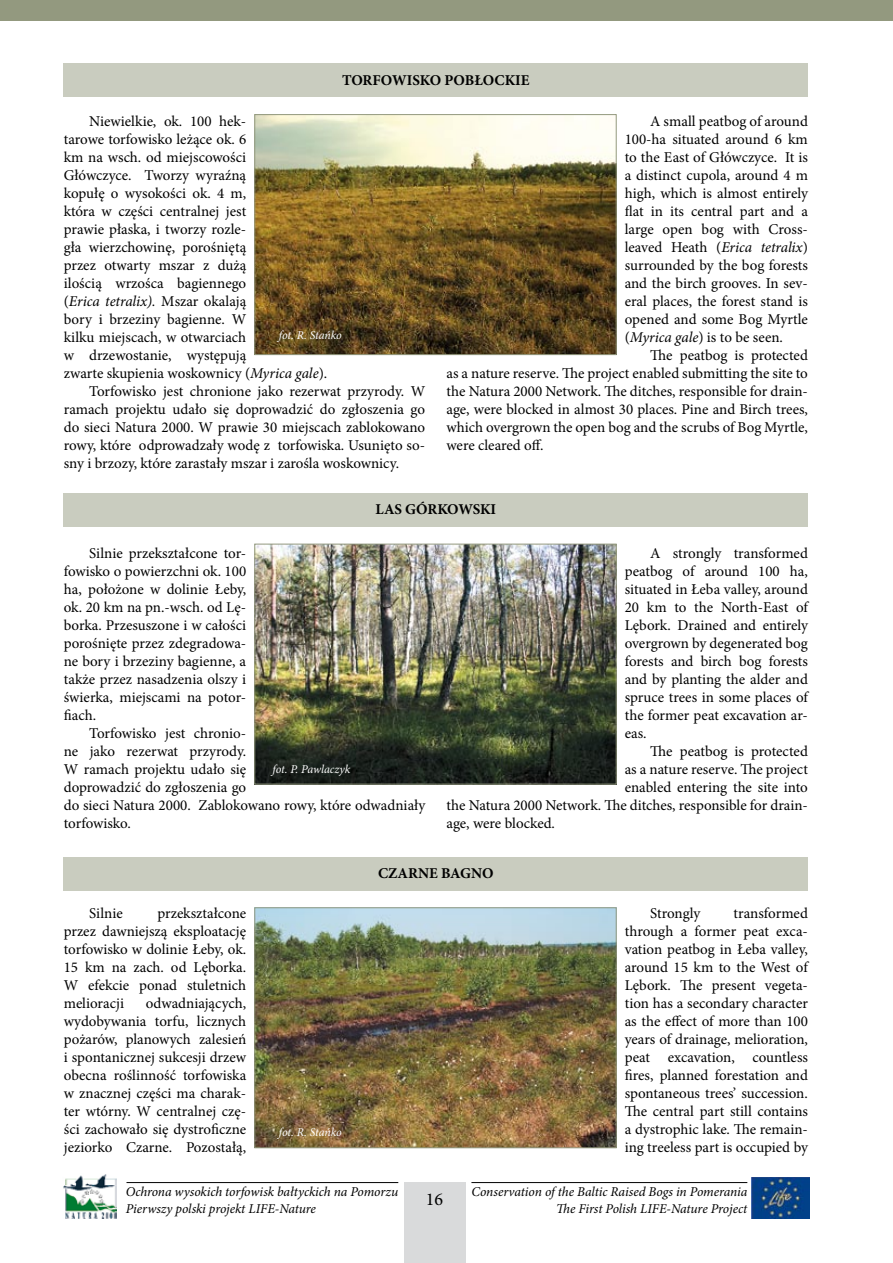
<style>
.page{position:relative;width:893px;height:1263px;background:#fff}
.page>*{position:absolute;margin:0;border:0;box-sizing:border-box;transform-origin:0 0}
.t1{font:18px "Minion Pro";color:#000}
.t2{font:15px/18px "Minion Pro";color:#000;text-align:justify}
.t3{font:700 15px "Minion Pro";color:#000}
.t4{font:italic 15px "Minion Pro";letter-spacing:-.01em;color:#000}
.t5{font:italic 13.5px/16.2px "Minion Pro";letter-spacing:-.01em;color:#000}
.t6{font:italic 12px "Minion Pro";letter-spacing:-.01em;color:#fff}
.s1{font-style:normal}
.s2{font-style:italic}
</style>
<div class="page">
<div style="left:0;top:0;width:893px;height:21px;background:#93997f"></div>
<div style="left:404px;top:1182px;width:61px;height:81px;background:#d9dadb"></div>
<hr style="left:471px;top:1182px;width:276px;height:1px;background:#000">
<hr style="left:126px;top:1182px;width:272px;height:1px;background:#000">
<img style="left:751px;top:1177px;width:58px;height:41px">
<img style="left:63px;top:1174px;width:53px;height:45px">
<div style="left:64px;top:64px;width:744px;height:33px;background:#c9ccbf"></div>
<div style="left:64px;top:493px;width:744px;height:34px;background:#c9ccbf"></div>
<div style="left:64px;top:857px;width:744px;height:33px;background:#c9ccbf"></div>
<img style="left:256px;top:546px;width:359px;height:236px">
<div style="left:254px;top:544px;width:363px;height:240px;border:1px solid #93997f"></div>
<img style="left:256px;top:116px;width:359px;height:237px">
<div style="left:254px;top:114px;width:363px;height:241px;border:1px solid #93997f"></div>
<img style="left:256px;top:909px;width:359px;height:237px">
<div style="left:254px;top:907px;width:363px;height:241px;border:1px solid #93997f"></div>
<p class="t3" style="left:342px;top:70px;width:189px">TORFOWISKO POBŁOCKIE</p>
<p class="t2" style="left:89px;top:112px;width:158px">Niewielkie, ok. 100 hek-</p>
<p class="t2" style="left:64px;top:130px;width:183px">tarowe torfowisko leżące ok. 6</p>
<p class="t2" style="left:64px;top:148px;width:184px">km na wsch. od miejscowości</p>
<p class="t2" style="left:64px;top:166px;width:184px">Główczyce. Tworzy wyraźną</p>
<p class="t2" style="left:64px;top:184px;width:184px">kopułę o wysokości ok. 4 m,</p>
<p class="t2" style="left:64px;top:202px;width:184px">która w części centralnej jest</p>
<p class="t2" style="left:64px;top:220px;width:184px">prawie płaska, i tworzy rozle-</p>
<p class="t2" style="left:64px;top:238px;width:184px">gła wierzchowinę, porośniętą</p>
<p class="t2" style="left:64px;top:256px;width:184px">przez otwarty mszar z dużą</p>
<p class="t2" style="left:64px;top:274px;width:184px">ilością wrzośca bagiennego</p>
<p class="t4" style="left:64px;top:291px;width:184px"><span class="s1">(</span>Erica tetralix). <span class="s1">Mszar okalają</span></p>
<p class="t2" style="left:64px;top:310px;width:184px">bory i brzeziny bagienne. W</p>
<p class="t2" style="left:64px;top:328px;width:184px">kilku miejscach, w otwarciach</p>
<p class="t2" style="left:64px;top:346px;width:184px">w drzewostanie, występują</p>
<p class="t2" style="left:64px;top:364px;width:265px">zwarte skupienia woskownicy (<span class="s2">Myrica gale</span>).</p>
<p class="t2" style="left:89px;top:382px;width:337px">Torfowisko jest chronione jako rezerwat przyrody. W</p>
<p class="t2" style="left:64px;top:400px;width:363px">ramach projektu udało się doprowadzić do zgłoszenia go</p>
<p class="t2" style="left:64px;top:418px;width:363px">do sieci Natura 2000. W prawie 30 miejscach zablokowano</p>
<p class="t2" style="left:64px;top:436px;width:363px">rowy, które odprowadzały wodę z torfowiska. Usunięto so-</p>
<p class="t2" style="left:64px;top:454px;width:337px">sny i brzozy, które zarastały mszar i zarośla woskownicy.</p>
<p class="t6" style="left:279px;top:327px;width:64px">fot. R. Stańko</p>
<p class="t2" style="left:625px;top:112px;width:185px;text-indent:26px">A small peatbog of around 100-ha situated around 6 km to the East of Główczyce. It is a distinct cupola, around 4 m high, which is almost entirely flat in its central part and a large open bog with Cross&shy;leaved Heath (<span class="s2">Erica tetralix</span>) surrounded by the bog forests and the birch grooves. In sev&shy;eral places, the forest stand is opened and some Bog Myrtle (<span class="s2">Myrica gale</span>) is to be seen.</p>
<p class="t2" style="left:446px;top:346px;width:363px;text-indent:204px">The peatbog is protected as a nature reserve. The project enabled submitting the site to the Natura 2000 Network. The ditches, responsible for drain&shy;age, were blocked in almost 30 places. Pine and Birch trees, which overgrown the open bog and the scrubs of Bog Myrtle, were cleared off.</p>
<p class="t3" style="left:375px;top:499px;width:122px">LAS GÓRKOWSKI</p>
<p class="t2" style="left:64px;top:544px;width:184px;text-indent:26px">Silnie przekształcone tor&shy;fowisko o powierzchni ok. 100 ha, położone w dolinie Łeby, ok. 20 km na pn.-wsch. od Lę&shy;borka. Przesuszone i w całości porośnięte przez zdegradowa&shy;ne bory i brzeziny bagienne, a także przez nasadzenia olszy i świerka, miejscami na potor&shy;fiach.</p>
<p class="t2" style="left:64px;top:724px;width:363px;text-align:left;text-indent:26px">Torfowisko jest chronio-<br>ne jako rezerwat przyrody.<br>W ramach projektu udało się<br>doprowadzić do zgłoszenia go<br>do sieci Natura 2000. Zablokowano rowy, które odwadniały torfowisko.</p>
<p class="t6" style="left:273px;top:761px;width:79px">fot. P. Pawlaczyk</p>
<p class="t2" style="left:625px;top:544px;width:185px;text-indent:26px">A strongly transformed peatbog of around 100 ha, situated in Łeba valley, around 20 km to the North-East of Lębork. Drained and entirely overgrown by degenerated bog forests and birch bog forests and by planting the alder and spruce trees in some places of the former peat excavation ar&shy;eas.</p>
<p class="t2" style="left:650px;top:742px;width:159px">The peatbog is protected</p>
<p class="t2" style="left:625px;top:760px;width:185px">as a nature reserve. The project</p>
<p class="t2" style="left:625px;top:778px;width:185px">enabled entering the site into</p>
<p class="t2" style="left:446px;top:796px;width:363px">the Natura 2000 Network. The ditches, responsible for drain-</p>
<p class="t2" style="left:446px;top:814px;width:110px">age, were blocked.</p>
<p class="t2" style="left:64px;top:904px;width:184px;text-indent:94px">przekształcone przez dawniejszą eksploatację torfowisko w dolinie Łeby, ok.<br>15 km na zach. od Lęborka.<br>W efekcie ponad stuletnich melioracji</p>
<p class="t2" style="left:89px;top:904px;width:35px">Silnie</p>
<p class="t2" style="left:64px;top:994px;width:184px;text-indent:82px">odwadniających, wydobywania torfu, licznych pożarów, planowych zalesień i spontanicznej sukcesji drzew obecna roślinność torfowiska w znacznej części ma charak&shy;ter wtórny. W centralnej czę&shy;ści zachowało się dystroficzne jeziorko Czarne. Pozostałą,</p>
<p class="t6" style="left:279px;top:1123px;width:64px">fot. R. Stańko</p>
<p class="t3" style="left:378px;top:863px;width:117px">CZARNE BAGNO</p>
<p class="t2" style="left:625px;top:904px;width:185px;text-indent:109px">transformed through a former peat exca&shy;vation peatbog in Łeba valley, around 15 km to the West of Lębork. The present vegeta&shy;tion has a secondary character as the effect of more than 100 years of drainage, melioration, peat excavation, countless fires, planned forestation and spontaneous trees’ succession.<br>The central part still contains a dystrophic lake. The remain&shy;ing treeless part is occupied by</p>
<p class="t2" style="left:650px;top:904px;width:52px">Strongly</p>
<p class="t5" style="left:126px;top:1184px;width:274px">Ochrona wysokich torfowisk bałtyckich na Pomorzu<br>Pierwszy polski projekt LIFE-Nature</p>
<p class="t5" style="left:471px;top:1184px;width:277px;text-align:right">Conservation of the Baltic Raised Bogs in Pomerania<br>The First Polish LIFE-Nature Project</p>
<p class="t1" style="left:426px;top:1187px;width:18px">16</p>
</div>
